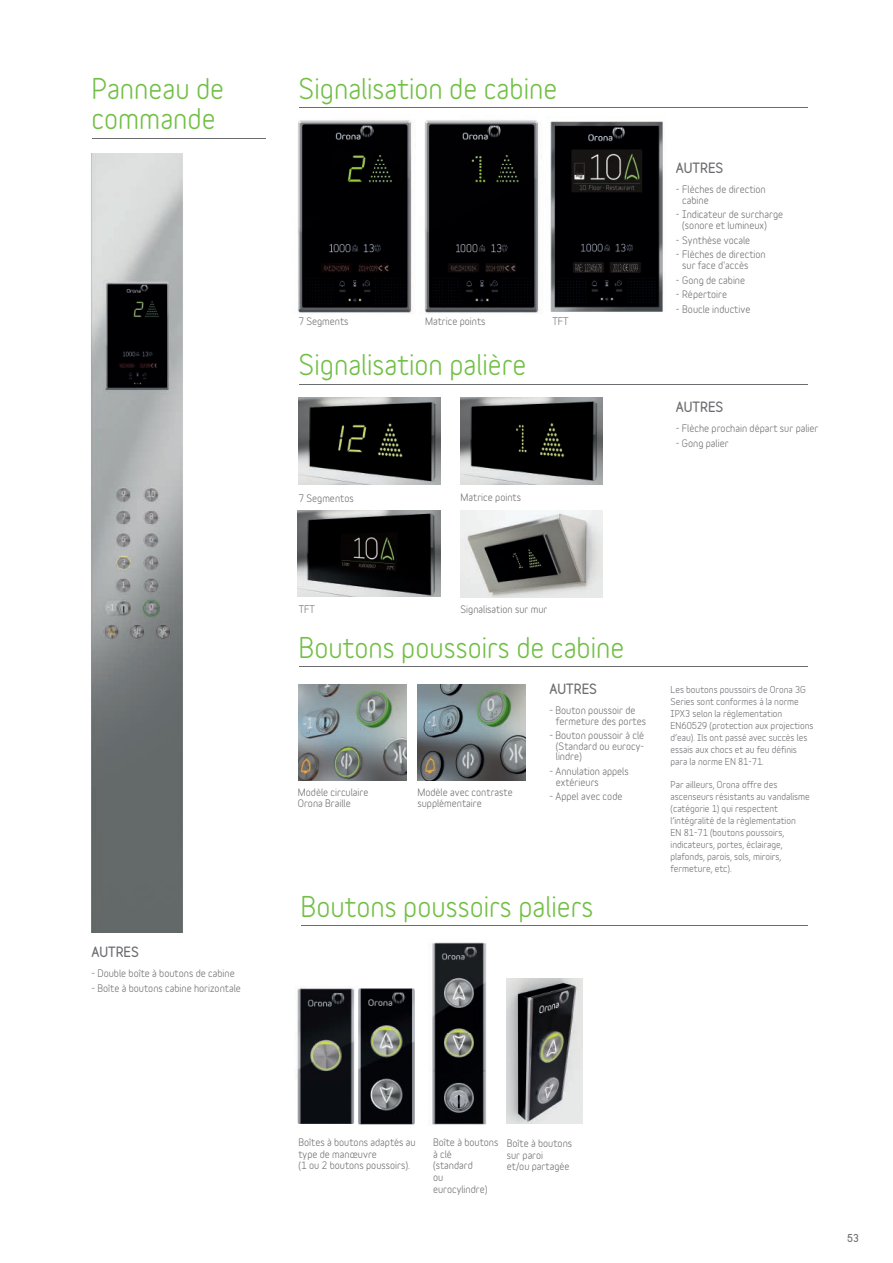
<style>
.page{position:relative;width:893px;height:1263px;background:#fff}
.page>*{position:absolute;margin:0;border:0;box-sizing:border-box;transform-origin:0 0}
.t1{font:700 27px/30px "Variable";color:#71bf44}
.t2{font:900 12.75px "Variable";color:#6c6d70}
.t3{font:700 9.75px/11.7px "Variable";color:#6c6d70}
.t4{font:900 9.75px "Variable";color:#6c6d70}
.t5{font:700 9px/12px "Variable";color:#6c6d70}
</style>
<div class="page">
<hr style="left:92px;top:139px;width:173px;height:1px;background:#6c6d70">
<hr style="left:298px;top:108px;width:509px;height:1px;background:#6c6d70">
<hr style="left:301px;top:925px;width:506px;height:1px;background:#6c6d70">
<hr style="left:299px;top:384px;width:508px;height:1px;background:#6c6d70">
<img style="left:550px;top:121px;width:113px;height:191px">
<img style="left:424px;top:120px;width:119px;height:194px">
<img style="left:297px;top:120px;width:115px;height:194px">
<img style="left:461px;top:398px;width:142px;height:86px">
<img style="left:461px;top:511px;width:142px;height:86px">
<img style="left:298px;top:398px;width:143px;height:86px">
<img style="left:297px;top:987px;width:59px;height:137px">
<img style="left:91px;top:154px;width:92px;height:778px">
<img style="left:298px;top:511px;width:143px;height:86px">
<img style="left:358px;top:988px;width:56px;height:136px">
<img style="left:431px;top:942px;width:56px;height:183px">
<img style="left:507px;top:978px;width:75px;height:145px">
<hr style="left:299px;top:666px;width:508px;height:1px;background:#6c6d70">
<img style="left:417px;top:685px;width:109px;height:96px">
<img style="left:298px;top:685px;width:109px;height:96px">
<h1 class="t1" style="left:91px;top:71px;width:134px">Panneau de commande</h1>
<h2 class="t2" style="left:91px;top:942px;width:49px">AUTRES</h2>
<p class="t3" style="left:91px;top:966px;width:145px">- Double boîte à boutons de cabine</p>
<p class="t3" style="left:91px;top:981px;width:151px">- Boîte à boutons cabine horizontale</p>
<h1 class="t1" style="left:298px;top:71px;width:260px">Signalisation de cabine</h1>
<p class="t3" style="left:298px;top:314px;width:52px">7 Segments</p>
<p class="t3" style="left:425px;top:314px;width:62px">Matrice points</p>
<p class="t3" style="left:552px;top:314px;width:18px">TFT</p>
<h1 class="t1" style="left:299px;top:347px;width:229px">Signalisation palière</h1>
<p class="t3" style="left:298px;top:491px;width:57px">7 Segmentos</p>
<p class="t3" style="left:461px;top:490px;width:62px">Matrice points</p>
<h2 class="t2" style="left:676px;top:158px;width:49px">AUTRES</h2>
<p class="t3" style="left:682px;top:183px;width:85px;line-height:10.5px;text-indent:-6px">- Flèches de direction cabine</p>
<p class="t3" style="left:682px;top:208px;width:102px;line-height:10.5px;text-indent:-6px">- Indicateur de surcharge (sonore et lumineux)</p>
<p class="t3" style="left:676px;top:233px;width:76px">- Synthèse vocale</p>
<p class="t3" style="left:682px;top:248px;width:85px;line-height:10.5px;text-indent:-6px">- Flèches de direction sur face d'accès</p>
<p class="t3" style="left:676px;top:273px;width:71px">- Gong de cabine</p>
<p class="t3" style="left:676px;top:288px;width:53px">- Répertoire</p>
<p class="t3" style="left:676px;top:303px;width:76px">- Boucle inductive</p>
<h2 class="t2" style="left:676px;top:397px;width:49px">AUTRES</h2>
<p class="t3" style="left:676px;top:421px;width:144px">- Flèche prochain départ sur palier</p>
<p class="t3" style="left:676px;top:436px;width:54px">- Gong palier</p>
<p class="t3" style="left:299px;top:602px;width:18px">TFT</p>
<p class="t3" style="left:461px;top:602px;width:88px">Signalisation sur mur</p>
<h1 class="t1" style="left:299px;top:629px;width:327px">Boutons poussoirs de cabine</h1>
<p class="t3" style="left:298px;top:785px;width:72px">Modèle circulaire<br>Orona Braille</p>
<p class="t3" style="left:417px;top:785px;width:97px">Modèle avec contraste supplémentaire</p>
<h2 class="t2" style="left:549px;top:679px;width:49px">AUTRES</h2>
<p class="t3" style="left:556px;top:704px;width:92px;line-height:10.5px;text-indent:-6px">- Bouton poussoir de fermeture des portes</p>
<p class="t3" style="left:556px;top:729px;width:90px;line-height:10.5px;text-align:justify;text-indent:-6px">- Bouton poussoir à clé (Standard ou eurocy&shy;lindre)</p>
<p class="t3" style="left:556px;top:765px;width:74px;line-height:10.5px;text-indent:-6px">- Annulation appels extérieurs</p>
<p class="t3" style="left:549px;top:790px;width:74px">- Appel avec code</p>
<h1 class="t1" style="left:301px;top:889px;width:294px">Boutons poussoirs paliers</h1>
<p class="t5" style="left:670px;top:683px;width:144px">Les boutons poussoirs de Orona 3G<br>Series sont conformes á la norme<br>IPX3 selon la réglementation<br>EN60529 (protection aux projections d’eau). Ils ont passé avec succès les essais aux chocs et au feu définis para la norme EN 81-71.</p>
<p class="t5" style="left:670px;top:778px;width:141px">Par ailleurs, Orona offre des ascenseurs résistants au vandalisme (catégorie 1) qui respectent l’intégralité de la réglementation<br>EN 81-71 (boutons poussoirs, indicateurs, portes, éclairage, plafonds, parois, sols, miroirs, fermeture, etc).</p>
<p class="t3" style="left:298px;top:1135px;width:119px">Boîtes à boutons adaptés au type de manœuvre<br>(1 ou 2 boutons poussoirs).</p>
<p class="t3" style="left:433px;top:1135px;width:67px">Boîte à boutons à clé<br>(standard<br>ou eurocylindre)</p>
<p class="t3" style="left:507px;top:1136px;width:67px">Boîte à boutons sur paroi<br>et/ou partagée</p>
<p class="t4" style="left:847px;top:1230px;width:13px">53</p>
</div>
